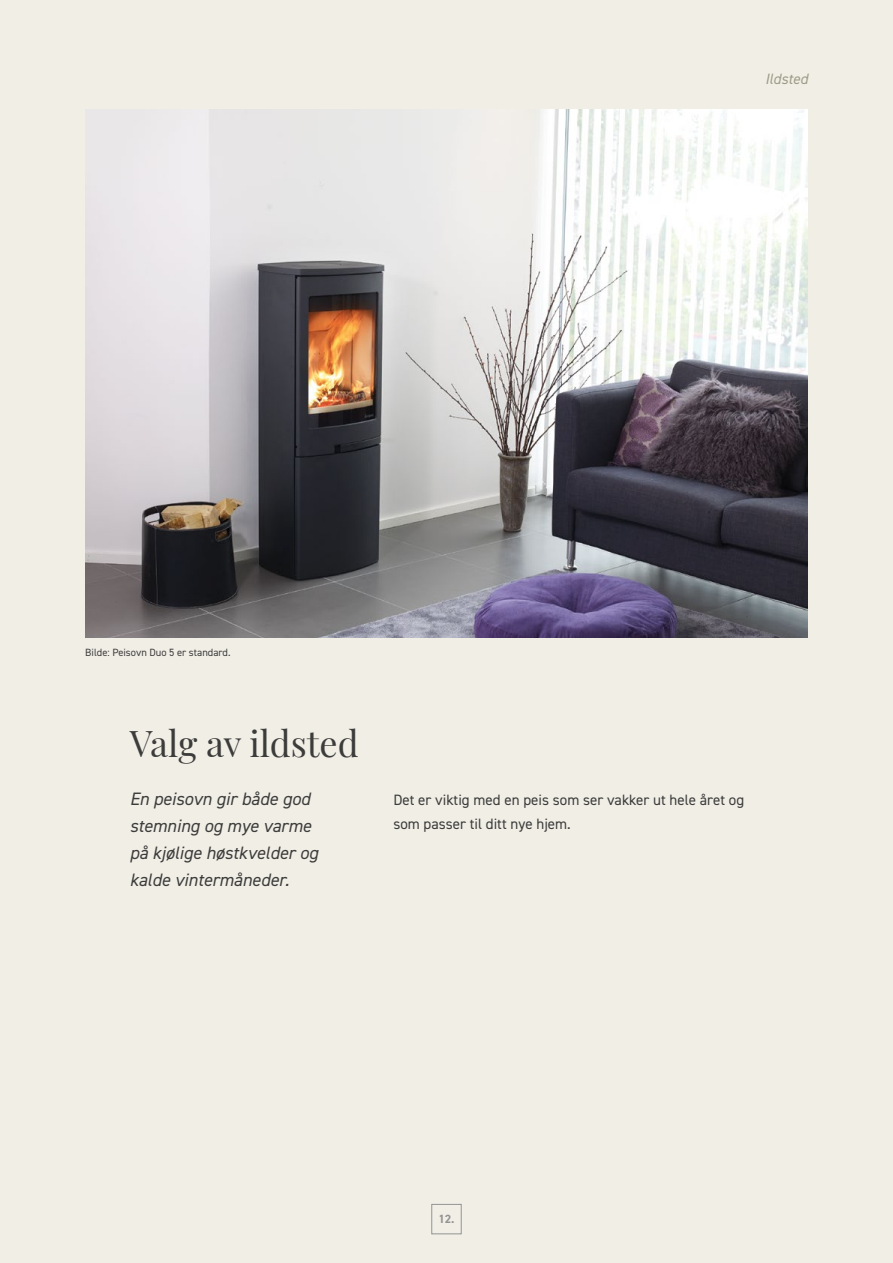
<style>
.page{position:relative;width:893px;height:1263px;background:#f1eee6}
.page>*{position:absolute;margin:0;border:0;box-sizing:border-box;transform-origin:0 0}
.t1{font:36px "Playfair Display";color:#3c3c3b}
.t2{font:italic 18px/27px "DIN2014";color:#3c3c3b}
.t3{font:15px/24px "DIN2014";color:#3c3c3b}
.t4{font:italic 15px "DIN2014";color:#9e9c87}
.t5{font:700 12px "DIN2014";color:#949494}
.t6{font:10.5px "DIN2014";color:#3c3c3b}
</style>
<div class="page">
<img style="left:85px;top:109px;width:723px;height:528px">
<div style="left:431px;top:1204px;width:31px;height:30px;border:1px solid #949494"></div>
<p class="t4" style="left:765px;top:70px;width:44px">Ildsted</p>
<p class="t6" style="left:85px;top:645px;width:147px">Bilde: Peisovn Duo 5 er standard.</p>
<h1 class="t1" style="left:130px;top:715px;width:231px">Valg av ildsted</h1>
<p class="t2" style="left:130px;top:785px;width:190px">En peisovn gir både god stemning og mye varme på kjølige høstkvelder og kalde vintermåneder.</p>
<p class="t3" style="left:393px;top:788px;width:352px">Det er viktig med en peis som ser vakker ut hele året og som passer til ditt nye hjem.</p>
<p class="t5" style="left:438px;top:1211px;width:18px">12.</p>
</div>
